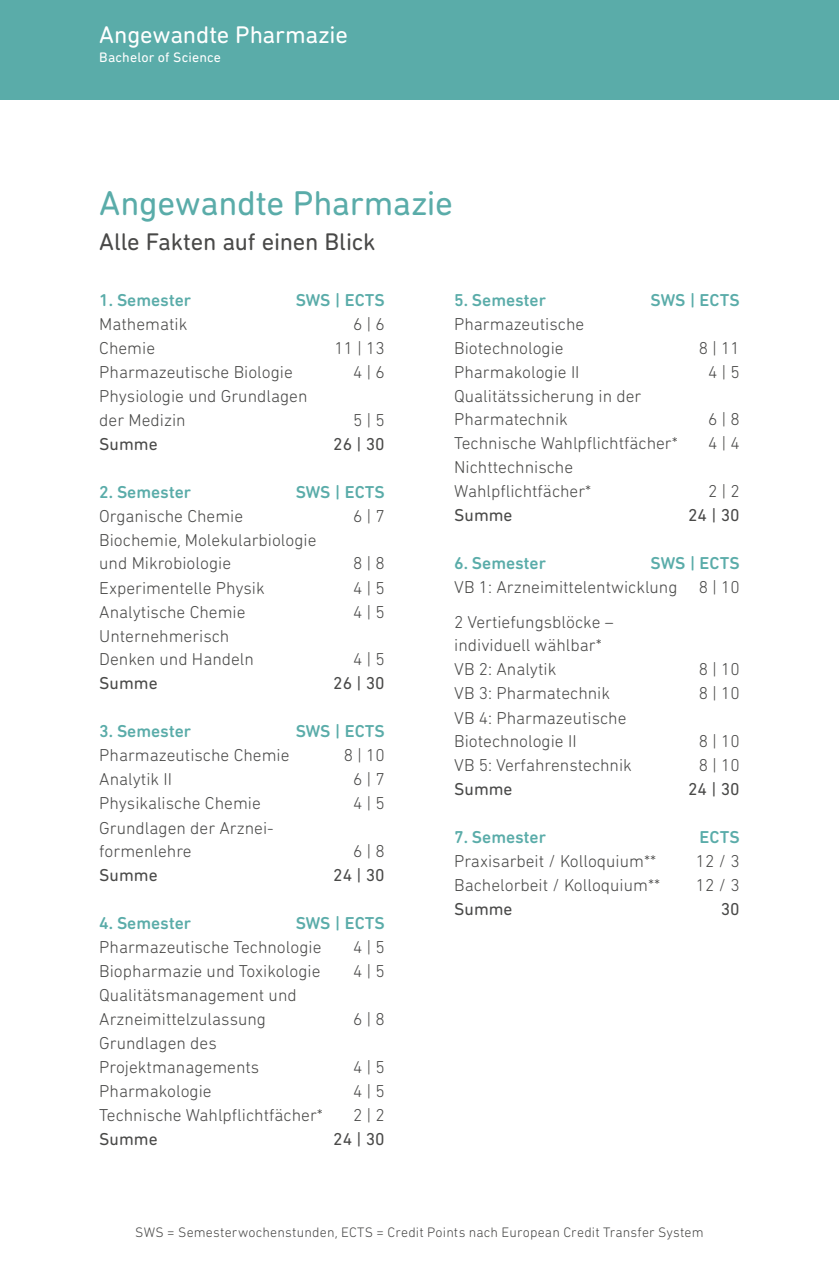
<style>
.page{position:relative;width:839px;height:1265px;background:#fff}
.page>*{position:absolute;margin:0;border:0;box-sizing:border-box;transform-origin:0 0}
.t1{font:35px "DIN Next Rounded LT Pro";letter-spacing:-.01em;color:#5aaca9}
.t2{font:24.5px "DIN Next Rounded LT Pro";letter-spacing:-.01em;color:#494948}
.t3{font:24.5px "DIN Next Rounded LT Pro";letter-spacing:-.005em;color:#fff}
.t4{font:300 17.5px/23.6px "DIN Next Rounded LT Pro";color:#494948}
.t5{font:500 17.5px "DIN Next Rounded LT Pro";color:#5aaca9}
.t6{font:17.5px "DIN Next Rounded LT Pro";color:#494948}
.t7{font:300 14px "DIN Next Rounded LT Pro";letter-spacing:.01em;color:#494948}
.t8{font:14px "DIN Next Rounded LT Pro";letter-spacing:.01em;color:#fff}
</style>
<div class="page">
<div style="left:0;top:0;width:838px;height:99px;background:#5aaca9"></div>
<h2 class="t3" style="left:99px;top:20px;width:250px">Angewandte Pharmazie</h2>
<p class="t8" style="left:99px;top:49px;width:123px">Bachelor of Science</p>
<h1 class="t1" style="left:99px;top:183px;width:355px">Angewandte Pharmazie</h1>
<h2 class="t2" style="left:99px;top:227px;width:278px">Alle Fakten auf einen Blick</h2>
<p class="t5" style="left:99px;top:290px;width:93px">1. Semester</p>
<p class="t5" style="left:295px;top:290px;width:91px">SWS | ECTS</p>
<p class="t4" style="left:99px;top:312px;width:90px">Mathematik</p>
<p class="t4" style="left:353px;top:312px;width:33px">6 | 6</p>
<p class="t4" style="left:99px;top:336px;width:57px">Chemie</p>
<p class="t4" style="left:334px;top:336px;width:52px">11 | 13</p>
<p class="t4" style="left:99px;top:360px;width:195px">Pharmazeutische Biologie</p>
<p class="t4" style="left:353px;top:360px;width:33px">4 | 6</p>
<p class="t4" style="left:99px;top:384px;width:210px">Physiologie und Grundlagen der Medizin</p>
<p class="t4" style="left:353px;top:408px;width:33px">5 | 5</p>
<p class="t6" style="left:99px;top:434px;width:60px">Summe</p>
<p class="t6" style="left:333px;top:434px;width:53px">26 | 30</p>
<p class="t5" style="left:99px;top:482px;width:93px">2. Semester</p>
<p class="t5" style="left:295px;top:482px;width:91px">SWS | ECTS</p>
<p class="t4" style="left:99px;top:504px;width:145px">Organische Chemie</p>
<p class="t4" style="left:353px;top:504px;width:33px">6 | 7</p>
<p class="t4" style="left:99px;top:528px;width:219px">Biochemie, Molekularbiologie und Mikrobiologie</p>
<p class="t4" style="left:353px;top:551px;width:33px">8 | 8</p>
<p class="t4" style="left:99px;top:576px;width:167px">Experimentelle Physik</p>
<p class="t4" style="left:353px;top:576px;width:33px">4 | 5</p>
<p class="t4" style="left:99px;top:600px;width:148px">Analytische Chemie</p>
<p class="t4" style="left:353px;top:600px;width:33px">4 | 5</p>
<p class="t4" style="left:99px;top:624px;width:156px">Unternehmerisch<br>Denken und Handeln</p>
<p class="t4" style="left:353px;top:647px;width:33px">4 | 5</p>
<p class="t6" style="left:99px;top:673px;width:60px">Summe</p>
<p class="t6" style="left:333px;top:673px;width:53px">26 | 30</p>
<p class="t5" style="left:99px;top:721px;width:93px">3. Semester</p>
<p class="t5" style="left:295px;top:721px;width:91px">SWS | ECTS</p>
<p class="t4" style="left:99px;top:743px;width:192px">Pharmazeutische Chemie</p>
<p class="t4" style="left:344px;top:743px;width:42px">8 | 10</p>
<p class="t4" style="left:99px;top:767px;width:74px">Analytik II</p>
<p class="t4" style="left:353px;top:767px;width:33px">6 | 7</p>
<p class="t4" style="left:99px;top:792px;width:163px">Physikalische Chemie</p>
<p class="t4" style="left:353px;top:792px;width:33px">4 | 5</p>
<p class="t4" style="left:99px;top:816px;width:176px">Grundlagen der Arznei&shy;formenlehre</p>
<p class="t4" style="left:353px;top:839px;width:33px">6 | 8</p>
<p class="t6" style="left:99px;top:865px;width:60px">Summe</p>
<p class="t6" style="left:333px;top:865px;width:53px">24 | 30</p>
<p class="t5" style="left:99px;top:913px;width:93px">4. Semester</p>
<p class="t5" style="left:295px;top:913px;width:91px">SWS | ECTS</p>
<p class="t4" style="left:99px;top:935px;width:224px">Pharmazeutische Technologie</p>
<p class="t4" style="left:353px;top:935px;width:33px">4 | 5</p>
<p class="t4" style="left:99px;top:959px;width:223px">Biopharmazie und Toxikologie</p>
<p class="t4" style="left:353px;top:959px;width:33px">4 | 5</p>
<p class="t4" style="left:99px;top:983px;width:199px">Qualitätsmanagement und<br>Arzneimittelzulassung</p>
<p class="t4" style="left:353px;top:1007px;width:33px">6 | 8</p>
<p class="t4" style="left:99px;top:1031px;width:161px">Grundlagen des<br>Projektmanagements</p>
<p class="t4" style="left:353px;top:1055px;width:33px">4 | 5</p>
<p class="t4" style="left:99px;top:1079px;width:114px">Pharmakologie</p>
<p class="t4" style="left:353px;top:1079px;width:33px">4 | 5</p>
<p class="t4" style="left:99px;top:1103px;width:225px">Technische Wahlpflichtfächer*</p>
<p class="t4" style="left:353px;top:1103px;width:33px">2 | 2</p>
<p class="t6" style="left:99px;top:1129px;width:60px">Summe</p>
<p class="t6" style="left:333px;top:1129px;width:53px">24 | 30</p>
<p class="t5" style="left:454px;top:290px;width:93px">5. Semester</p>
<p class="t5" style="left:650px;top:290px;width:91px">SWS | ECTS</p>
<p class="t4" style="left:454px;top:312px;width:131px">Pharmazeutische<br>Biotechnologie</p>
<p class="t4" style="left:698px;top:336px;width:42px">8 | 11</p>
<p class="t4" style="left:454px;top:360px;width:127px">Pharmakologie II</p>
<p class="t4" style="left:708px;top:360px;width:33px">4 | 5</p>
<p class="t4" style="left:454px;top:384px;width:189px">Qualitätssicherung in der<br>Pharmatechnik</p>
<p class="t4" style="left:708px;top:407px;width:33px">6 | 8</p>
<p class="t4" style="left:454px;top:431px;width:225px">Technische Wahlpflichtfächer*</p>
<p class="t4" style="left:708px;top:431px;width:33px">4 | 4</p>
<p class="t4" style="left:454px;top:455px;width:139px">Nichttechnische<br>Wahlpflichtfächer*</p>
<p class="t4" style="left:708px;top:479px;width:33px">2 | 2</p>
<p class="t6" style="left:454px;top:505px;width:60px">Summe</p>
<p class="t6" style="left:688px;top:505px;width:53px">24 | 30</p>
<p class="t5" style="left:454px;top:553px;width:93px">6. Semester</p>
<p class="t5" style="left:650px;top:553px;width:91px">SWS | ECTS</p>
<p class="t4" style="left:454px;top:570px;width:287px;line-height:34.5px">VB 1: Arzneimittelentwicklung 8 | 10<br>2 Vertiefungsblöcke –</p>
<p class="t4" style="left:454px;top:633px;width:149px">individuell wählbar*<br>VB 2: Analytik</p>
<p class="t4" style="left:698px;top:657px;width:42px">8 | 10</p>
<p class="t4" style="left:454px;top:682px;width:157px">VB 3: Pharmatechnik</p>
<p class="t4" style="left:698px;top:682px;width:42px">8 | 10</p>
<p class="t4" style="left:454px;top:706px;width:174px">VB 4: Pharmazeutische<br>Biotechnologie II</p>
<p class="t4" style="left:698px;top:729px;width:42px">8 | 10</p>
<p class="t4" style="left:454px;top:753px;width:179px">VB 5: Verfahrenstechnik</p>
<p class="t4" style="left:698px;top:753px;width:42px">8 | 10</p>
<p class="t6" style="left:454px;top:779px;width:60px">Summe</p>
<p class="t6" style="left:688px;top:779px;width:53px">24 | 30</p>
<p class="t5" style="left:454px;top:827px;width:93px">7. Semester</p>
<p class="t5" style="left:699px;top:827px;width:42px">ECTS</p>
<p class="t4" style="left:454px;top:849px;width:203px">Praxisarbeit / Kolloquium**</p>
<p class="t4" style="left:695px;top:849px;width:45px">12 / 3</p>
<p class="t4" style="left:454px;top:873px;width:207px">Bachelorbeit / Kolloquium**</p>
<p class="t4" style="left:695px;top:873px;width:45px">12 / 3</p>
<p class="t6" style="left:454px;top:899px;width:60px">Summe</p>
<p class="t6" style="left:720px;top:899px;width:20px">30</p>
<p class="t7" style="left:135px;top:1224px;width:570px">SWS = Semesterwochenstunden, ECTS = Credit Points nach European Credit Transfer System</p>
</div>
